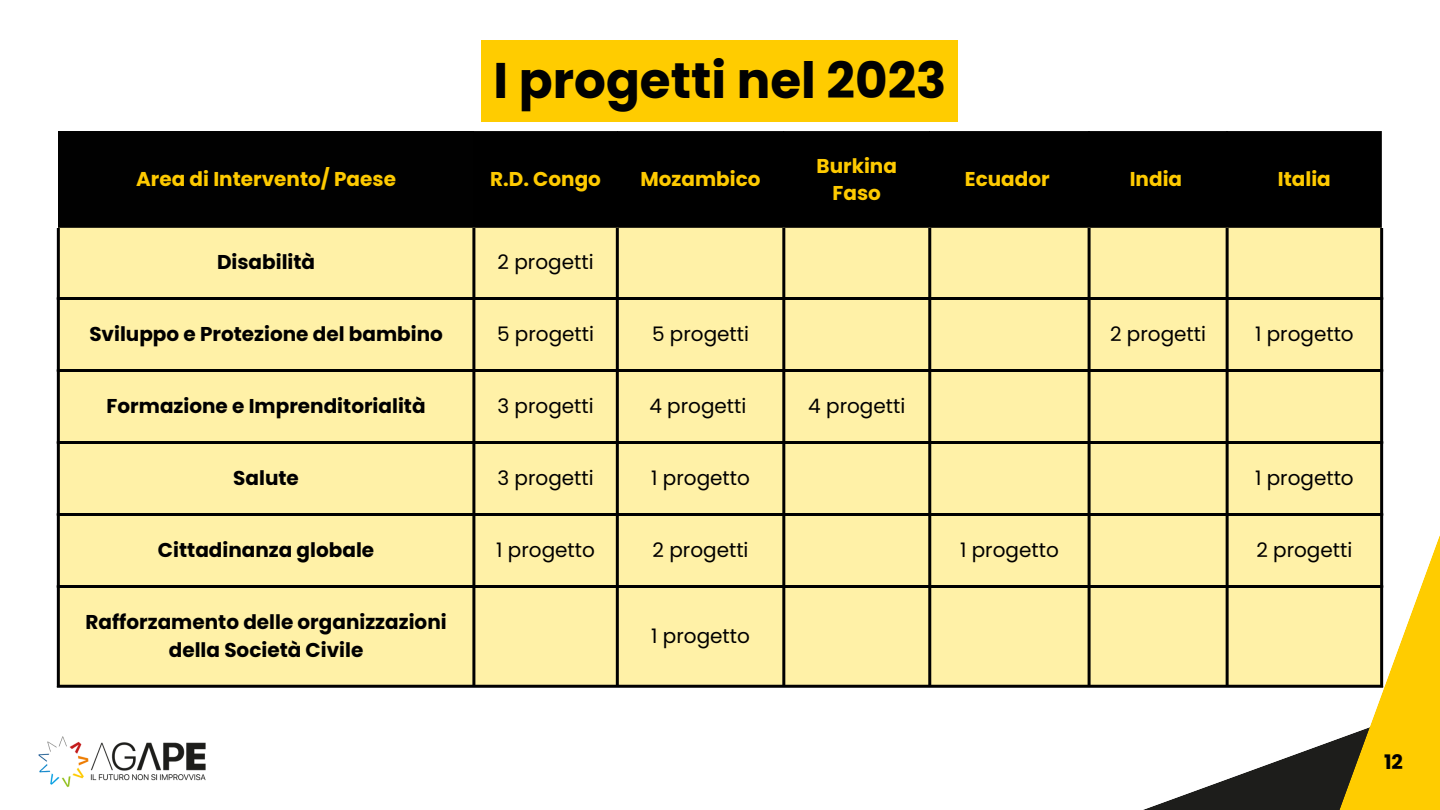
<style>
.page{position:relative;width:1440px;height:810px;background:#fff}
.page>*{position:absolute;margin:0;border:0;box-sizing:border-box;transform-origin:0 0}
.t1{font:700 50px "Poppins";color:#010101}
.t2{font:700 20px/27.8px "Poppins";color:#000;text-align:center}
.t3{font:20px "Poppins";color:#000}
.t4{font:700 20px/27.8px "Poppins";color:#feca00;text-align:center}
</style>
<div class="page">
<img style="left:38px;top:736px;width:168px;height:52px">
<svg style="left:1143px;top:446px;width:297px;height:364px"></svg>
<div style="left:58px;top:131px;width:416px;height:97px;background:#010101"></div>
<div style="left:474px;top:131px;width:908px;height:97px;background:#000"></div>
<div style="left:60px;top:228px;width:1320px;height:457px;background:#fff1a7"></div>
<hr style="left:57px;top:228px;width:3px;height:457px;background:#000">
<hr style="left:472px;top:228px;width:3px;height:457px;background:#000">
<hr style="left:616px;top:228px;width:3px;height:457px;background:#000">
<hr style="left:782px;top:228px;width:3px;height:457px;background:#000">
<hr style="left:928px;top:228px;width:3px;height:457px;background:#000">
<hr style="left:1088px;top:228px;width:3px;height:457px;background:#000">
<hr style="left:1226px;top:228px;width:3px;height:457px;background:#000">
<hr style="left:1380px;top:228px;width:3px;height:457px;background:#000">
<hr style="left:57px;top:297px;width:1326px;height:3px;background:#000">
<hr style="left:57px;top:369px;width:1326px;height:3px;background:#000">
<hr style="left:57px;top:441px;width:1326px;height:3px;background:#000">
<hr style="left:57px;top:513px;width:1326px;height:3px;background:#000">
<hr style="left:57px;top:585px;width:1326px;height:3px;background:#000">
<hr style="left:57px;top:685px;width:1326px;height:3px;background:#000">
<div style="left:482px;top:40px;width:476px;height:82px;background:#fc0"></div>
<p class="t1" style="left:494px;top:45px;width:454px">I progetti nel 2023</p>
<p class="t4" style="left:136px;top:165px;width:261px">Area di Intervento/ Paese</p>
<p class="t4" style="left:490px;top:165px;width:112px">R.D. Congo</p>
<p class="t4" style="left:641px;top:165px;width:122px">Mozambico</p>
<p class="t2" style="left:217px;top:248px;width:100px">Disabilità</p>
<p class="t3" style="left:498px;top:248px;width:97px">2 progetti</p>
<p class="t4" style="left:817px;top:152px;width:82px">Burkina<br>Faso</p>
<p class="t4" style="left:965px;top:165px;width:86px">Ecuador</p>
<p class="t4" style="left:1130px;top:165px;width:54px">India</p>
<p class="t4" style="left:1278px;top:165px;width:54px">Italia</p>
<p class="t2" style="left:89px;top:320px;width:355px">Sviluppo e Protezione del bambino</p>
<p class="t3" style="left:497px;top:320px;width:99px">5 progetti</p>
<p class="t3" style="left:652px;top:320px;width:99px">5 progetti</p>
<p class="t3" style="left:1110px;top:320px;width:97px">2 progetti</p>
<p class="t3" style="left:1255px;top:320px;width:100px">1 progetto</p>
<p class="t2" style="left:107px;top:392px;width:320px">Formazione e Imprenditorialità</p>
<p class="t3" style="left:497px;top:392px;width:98px">3 progetti</p>
<p class="t3" style="left:649px;top:392px;width:99px">4 progetti</p>
<p class="t3" style="left:808px;top:392px;width:99px">4 progetti</p>
<p class="t2" style="left:233px;top:464px;width:67px">Salute</p>
<p class="t3" style="left:497px;top:464px;width:98px">3 progetti</p>
<p class="t3" style="left:651px;top:464px;width:100px">1 progetto</p>
<p class="t3" style="left:1255px;top:464px;width:100px">1 progetto</p>
<p class="t2" style="left:158px;top:536px;width:218px">Cittadinanza globale</p>
<p class="t3" style="left:496px;top:536px;width:100px">1 progetto</p>
<p class="t3" style="left:653px;top:536px;width:97px">2 progetti</p>
<p class="t3" style="left:960px;top:536px;width:100px">1 progetto</p>
<p class="t3" style="left:1256px;top:536px;width:97px">2 progetti</p>
<p class="t2" style="left:86px;top:608px;width:363px">Rafforzamento delle organizzazioni della Società Civile</p>
<p class="t3" style="left:651px;top:622px;width:100px">1 progetto</p>
<p class="t2" style="left:1384px;top:748px;width:20px">12</p>
</div>
